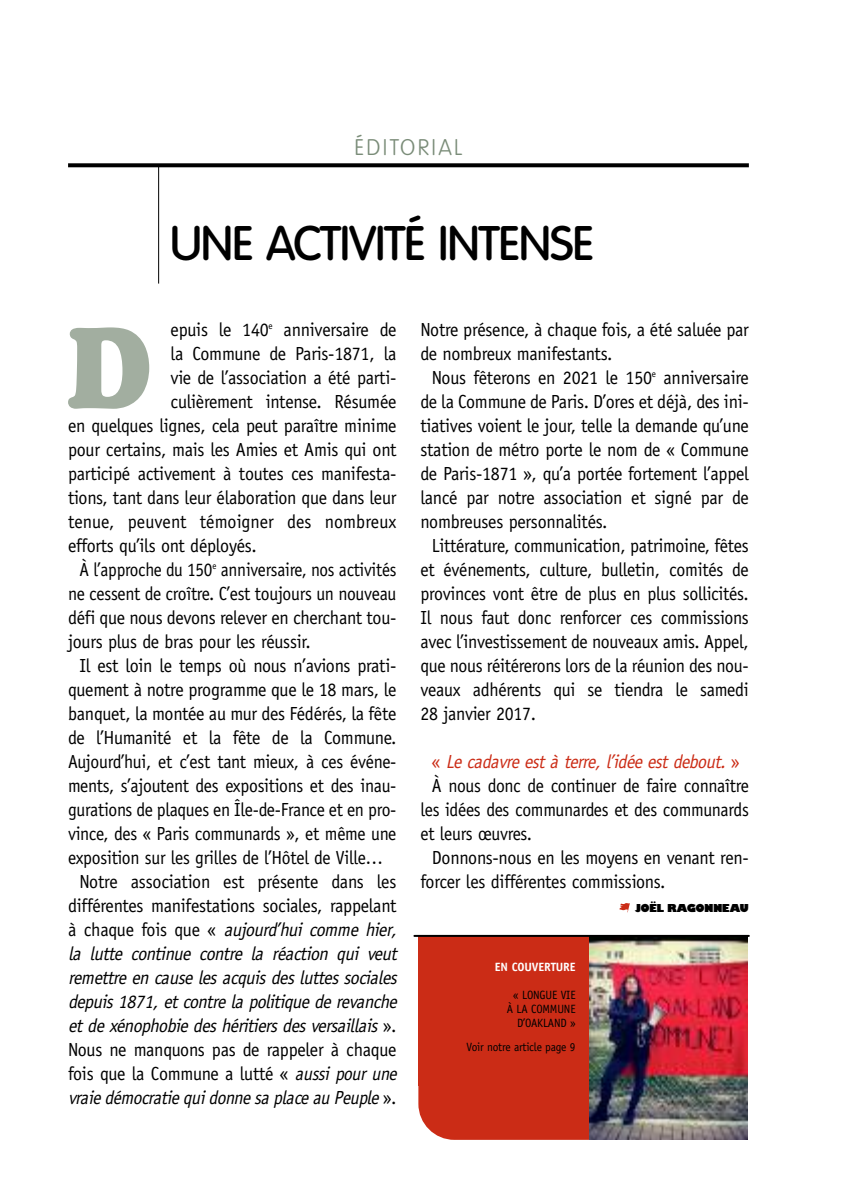
<style>
.page{position:relative;width:851px;height:1191px;background:#fff}
.page>*{position:absolute;margin:0;border:0;box-sizing:border-box;transform-origin:0 0}
.t1{font:900 119px "Cooper";color:#a2aea0;scale:.89 1}
.t2{font:500 47.2px "Volkswagen";letter-spacing:-.03em;color:#000}
.t3{font:300 22px "Volkswagen";letter-spacing:.105em;color:#7a8c78}
.t4{font:19px "Officina Sans";letter-spacing:-.015em;color:#000;scale:.95 1}
.t5{font:19px "Officina Sans";letter-spacing:-.015em;color:#000;scale:.93 1}
.t6{font:19px "Officina Sans";letter-spacing:-.015em;color:#000;scale:.94 1}
.t7{font:italic 19px "Officina Sans";letter-spacing:-.035em;color:#000;scale:.95 1}
.t8{font:19px "Officina Sans";letter-spacing:-.015em;color:#000;scale:.91 1}
.t9{font:italic 19px "Officina Sans";letter-spacing:-.035em;color:#000;scale:.93 1}
.t10{font:italic 19px "Officina Sans";color:#cb2c16;scale:.95 1}
.t11{font:19px "Officina Sans";letter-spacing:.005em;color:#000;scale:.95 1}
.t12{font:12px/14px "Officina Sans";letter-spacing:-.015em;color:#000;text-align:right;scale:.95 1}
.t13{font:800 12px "Chantilly UB";color:#000}
.t14{font:700 12px "Officina Sans";letter-spacing:-.01em;color:#fff}
.s1{font-style:normal}
.s2{font-style:italic}
</style>
<div class="page">
<svg style="left:619px;top:903px;width:10px;height:9px"></svg>
<div style="left:418px;top:935px;width:328px;height:204px;background:#cb2c16;border-radius:36px"></div>
<div style="left:418px;top:935px;width:328px;height:150px;background:#cb2c16"></div>
<img style="left:589px;top:937px;width:158px;height:203px">
<hr style="left:414px;top:935px;width:334px;height:2px;background:#000">
<svg style="left:68px;top:163px;width:680px;height:4px;background:#131313"></svg>
<hr style="left:158px;top:165px;width:1px;height:118px;background:#000">
<p class="t3" style="left:354px;top:135px;width:109px">ÉDITORIAL</p>
<h2 class="t2" style="left:170px;top:216px;width:425px">UNE ACTIVITÉ INTENSE</h2>
<h1 class="t1" style="left:67px;top:299px;width:97px">D</h1>
<p class="t4" style="left:171px;top:322px;width:239px">epuis le 140<sup>e</sup> anniversaire de</p>
<p class="t4" style="left:171px;top:346px;width:239px">la Commune de Paris-1871, la</p>
<p class="t4" style="left:171px;top:370px;width:239px">vie de l’association a été parti-</p>
<p class="t4" style="left:171px;top:394px;width:239px">culièrement intense. Résumée</p>
<p class="t4" style="left:68px;top:418px;width:347px">en quelques lignes, cela peut paraître minime</p>
<p class="t4" style="left:68px;top:442px;width:347px">pour certains, mais les Amies et Amis qui ont</p>
<p class="t4" style="left:68px;top:466px;width:347px">participé activement à toutes ces manifesta-</p>
<p class="t4" style="left:68px;top:490px;width:347px">tions, tant dans leur élaboration que dans leur</p>
<p class="t11" style="left:68px;top:514px;width:347px">tenue, peuvent témoigner des nombreux</p>
<p class="t4" style="left:68px;top:538px;width:200px">efforts qu’ils ont déployés.</p>
<p class="t8" style="left:79px;top:562px;width:350px">À l’approche du 150<sup>e</sup> anniversaire, nos activités</p>
<p class="t5" style="left:68px;top:586px;width:354px">ne cessent de croître. C’est toujours un nouveau</p>
<p class="t4" style="left:68px;top:610px;width:347px">défi que nous devons relever en cherchant tou-</p>
<p class="t4" style="left:68px;top:634px;width:257px">jours plus de bras pour les réussir.</p>
<p class="t4" style="left:79px;top:658px;width:335px">Il est loin le temps où nous n’avions prati-</p>
<p class="t4" style="left:68px;top:682px;width:347px">quement à notre programme que le 18 mars, le</p>
<p class="t4" style="left:68px;top:706px;width:347px">banquet, la montée au mur des Fédérés, la fête</p>
<p class="t4" style="left:68px;top:730px;width:347px">de l’Humanité et la fête de la Commune.</p>
<p class="t5" style="left:68px;top:754px;width:354px">Aujourd’hui, et c’est tant mieux, à ces événe-</p>
<p class="t5" style="left:68px;top:778px;width:354px">ments, s’ajoutent des expositions et des inau-</p>
<p class="t5" style="left:68px;top:802px;width:354px">gurations de plaques en Île-de-France et en pro-</p>
<p class="t5" style="left:68px;top:826px;width:354px">vince, des « Paris communards », et même une</p>
<p class="t5" style="left:68px;top:850px;width:340px">exposition sur les grilles de l’Hôtel de Ville…</p>
<p class="t4" style="left:79px;top:874px;width:335px">Notre association est présente dans les</p>
<p class="t4" style="left:68px;top:898px;width:347px">différentes manifestations sociales, rappelant</p>
<p class="t7" style="left:68px;top:922px;width:351px"><span class="s1">à chaque fois que «</span> aujourd’hui comme hier,</p>
<p class="t7" style="left:68px;top:946px;width:351px">la lutte continue contre la réaction qui veut</p>
<p class="t7" style="left:68px;top:970px;width:351px">remettre en cause les acquis des luttes sociales</p>
<p class="t7" style="left:68px;top:994px;width:351px">depuis 1871, et contre la politique de revanche</p>
<p class="t7" style="left:68px;top:1018px;width:347px">et de xénophobie des héritiers des versaillais <span class="s1">» .</span></p>
<p class="t4" style="left:68px;top:1042px;width:347px">Nous ne manquons pas de rappeler à chaque</p>
<p class="t4" style="left:68px;top:1066px;width:351px">fois que la Commune a lutté « <span class="s2">aussi pour une</span></p>
<p class="t9" style="left:68px;top:1090px;width:354px">vraie démocratie qui donne sa place au Peuple <span class="s1">» .</span></p>
<p class="t4" style="left:420px;top:322px;width:347px">Notre présence, à chaque fois, a été saluée par</p>
<p class="t4" style="left:420px;top:346px;width:203px">de nombreux manifestants.</p>
<p class="t4" style="left:432px;top:370px;width:335px">Nous fêterons en 2021 le 150<sup>e</sup> anniversaire</p>
<p class="t4" style="left:420px;top:394px;width:347px">de la Commune de Paris. D’ores et déjà, des ini-</p>
<p class="t4" style="left:420px;top:418px;width:347px">tiatives voient le jour, telle la demande qu’une</p>
<p class="t4" style="left:420px;top:442px;width:347px">station de métro porte le nom de « Commune</p>
<p class="t4" style="left:420px;top:466px;width:347px">de Paris-1871 », qu’a portée fortement l’appel</p>
<p class="t4" style="left:420px;top:490px;width:347px">lancé par notre association et signé par de</p>
<p class="t4" style="left:420px;top:514px;width:198px">nombreuses personnalités.</p>
<p class="t6" style="left:432px;top:538px;width:339px">Littérature, communication, patrimoine, fêtes</p>
<p class="t6" style="left:420px;top:562px;width:351px">et événements, culture, bulletin, comités de</p>
<p class="t6" style="left:420px;top:586px;width:351px">provinces vont être de plus en plus sollicités.</p>
<p class="t6" style="left:420px;top:610px;width:351px">Il nous faut donc renforcer ces commissions</p>
<p class="t6" style="left:420px;top:634px;width:351px">avec l’investissement de nouveaux amis. Appel,</p>
<p class="t6" style="left:420px;top:658px;width:351px">que nous réitérerons lors de la réunion des nou-</p>
<p class="t6" style="left:420px;top:682px;width:351px">veaux adhérents qui se tiendra le samedi</p>
<p class="t6" style="left:420px;top:706px;width:124px">28 janvier 2017.</p>
<p class="t10" style="left:432px;top:754px;width:325px"><span class="s1">«</span> Le cadavre est à terre, l’idée est debout. <span class="s1">»</span></p>
<p class="t5" style="left:432px;top:778px;width:342px">À nous donc de continuer de faire connaître</p>
<p class="t5" style="left:420px;top:802px;width:354px">les idées des communardes et des communards</p>
<p class="t5" style="left:420px;top:826px;width:121px">et leurs œuvres.</p>
<p class="t4" style="left:432px;top:850px;width:335px">Donnons-nous en les moyens en venant ren-</p>
<p class="t4" style="left:420px;top:874px;width:259px">forcer les différentes commissions.</p>
<p class="t13" style="left:635px;top:901px;width:115px">JOËL RAGONNEAU</p>
<p class="t14" style="left:494px;top:962px;width:82px">EN COUVERTURE</p>
<p class="t12" style="left:507px;top:988px;width:74px">« LONGUE VIE<br>À LA COMMUNE<br>D’OAKLAND »</p>
<p class="t12" style="left:466px;top:1040px;width:116px">Voir notre article page 9</p>
</div>
